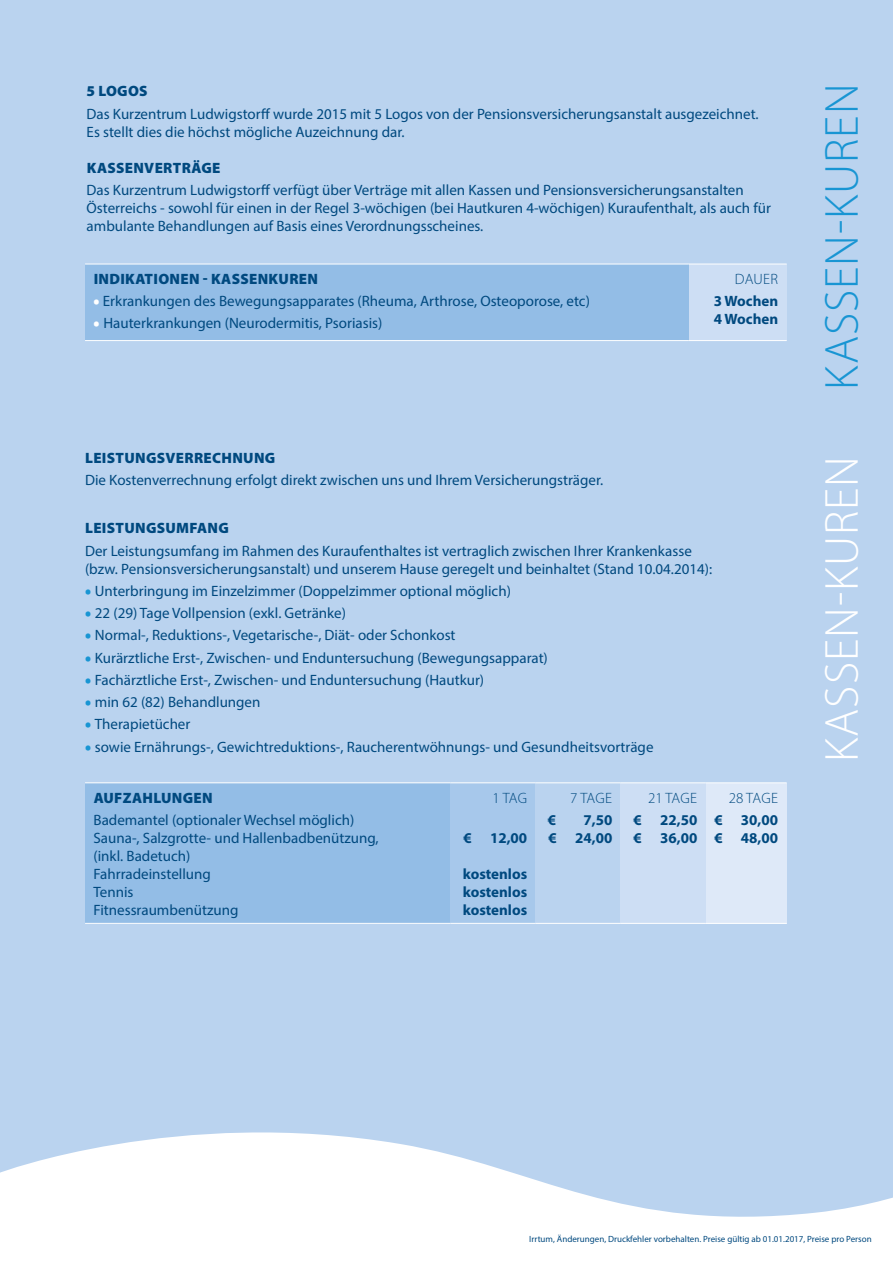
<style>
.page{position:relative;width:893px;height:1263px;background:#fff}
.page>*{position:absolute;margin:0;border:0;box-sizing:border-box;transform-origin:0 0}
.t1{font:300 48px "Myriad Pro";letter-spacing:.02em;color:#1895d3}
.t2{font:300 48px "Myriad Pro";letter-spacing:.02em;color:#fff}
.t3{font:15px/18px "Myriad Pro";color:#00497f}
.t4{font:900 15px "Myriad Pro";letter-spacing:.02em;color:#00497f}
.t5{font:700 15px/18px "Myriad Pro";color:#00497f}
.t6{font:300 15px "Myriad Pro";letter-spacing:.01em;color:#00497f}
.t7{font:9px "Myriad Pro";color:#00497f}
.s1{font-family:"Black Chancery";color:#fff}
.s2{font-family:"Black Chancery";color:#1895d3}
</style>
<div class="page">
<div style="left:0;top:0;width:893px;height:1217px;background:#bad3ef"></div>
<div style="left:85px;top:264px;width:604px;height:77px;background:#93bde6"></div>
<div style="left:689px;top:264px;width:98px;height:77px;background:#cddef4"></div>
<hr style="left:85px;top:264px;width:604px;height:1px;background:#fff">
<hr style="left:689px;top:264px;width:98px;height:1px;background:#fff">
<hr style="left:85px;top:340px;width:604px;height:1px;background:#fff">
<hr style="left:689px;top:340px;width:98px;height:1px;background:#fff">
<div style="left:85px;top:783px;width:366px;height:140px;background:#93bde6"></div>
<div style="left:451px;top:783px;width:85px;height:140px;background:#a7c8eb"></div>
<div style="left:536px;top:783px;width:85px;height:140px;background:#bad3ef"></div>
<div style="left:621px;top:783px;width:85px;height:140px;background:#cddef4"></div>
<div style="left:706px;top:783px;width:81px;height:140px;background:#dee9f8"></div>
<hr style="left:85px;top:782px;width:366px;height:1px;background:#fff">
<hr style="left:451px;top:782px;width:85px;height:1px;background:#fff">
<hr style="left:536px;top:782px;width:85px;height:1px;background:#fff">
<hr style="left:621px;top:782px;width:85px;height:1px;background:#fff">
<hr style="left:706px;top:782px;width:81px;height:1px;background:#fff">
<hr style="left:85px;top:923px;width:366px;height:1px;background:#fff">
<hr style="left:451px;top:923px;width:85px;height:1px;background:#fff">
<hr style="left:536px;top:923px;width:85px;height:1px;background:#fff">
<hr style="left:621px;top:923px;width:85px;height:1px;background:#fff">
<hr style="left:706px;top:923px;width:81px;height:1px;background:#fff">
<p class="t4" style="left:87px;top:83px;width:63px">5 LOGOS</p>
<p class="t3" style="left:87px;top:104px;width:674px">Das Kurzentrum Ludwigstorff wurde 2015 mit 5 Logos von der Pensionsversicherungsanstalt ausgezeichnet.<br>Es stellt dies die höchst mögliche Auzeichnung dar.</p>
<p class="t4" style="left:87px;top:159px;width:135px">KASSENVERTRÄGE</p>
<p class="t3" style="left:87px;top:181px;width:686px">Das Kurzentrum Ludwigstorff verfügt über Verträge mit allen Kassen und Pensionsversicherungsanstalten<br>Österreichs - sowohl für einen in der Regel 3-wöchigen (bei Hautkuren 4-wöchigen) Kuraufenthalt, als auch für ambulante Behandlungen auf Basis eines Verordnungsscheines.</p>
<p class="t4" style="left:94px;top:270px;width:226px">INDIKATIONEN - KASSENKUREN</p>
<p class="t3" style="left:94px;top:292px;width:498px"><span class="s1">•</span> Erkrankungen des Bewegungsapparates (Rheuma, Arthrose, Osteoporose, etc)</p>
<p class="t3" style="left:94px;top:314px;width:290px"><span class="s1">•</span> Hauterkrankungen (Neurodermitis, Psoriasis)</p>
<p class="t6" style="left:735px;top:270px;width:45px">DAUER</p>
<p class="t5" style="left:714px;top:291px;width:66px">3 Wochen<br>4 Wochen</p>
<p class="t4" style="left:85px;top:449px;width:192px">LEISTUNGSVERRECHNUNG</p>
<p class="t3" style="left:85px;top:471px;width:520px">Die Kostenverrechnung erfolgt direkt zwischen uns und Ihrem Versicherungsträger.</p>
<p class="t4" style="left:85px;top:520px;width:145px">LEISTUNGSUMFANG</p>
<p class="t3" style="left:85px;top:541px;width:629px">Der Leistungsumfang im Rahmen des Kuraufenthaltes ist vertraglich zwischen Ihrer Krankenkasse (bzw. Pensionsversicherungsanstalt) und unserem Hause geregelt und beinhaltet (Stand 10.04.2014):</p>
<p class="t3" style="left:85px;top:582px;width:427px"><span class="s2">•</span> Unterbringung im Einzelzimmer (Doppelzimmer optional möglich)</p>
<p class="t3" style="left:85px;top:604px;width:263px"><span class="s2">•</span> 22 (29) Tage Vollpension (exkl. Getränke)</p>
<p class="t3" style="left:85px;top:626px;width:372px"><span class="s2">•</span> Normal-, Reduktions-, Vegetarische-, Diät- oder Schonkost</p>
<p class="t3" style="left:85px;top:648px;width:464px"><span class="s2">•</span> Kurärztliche Erst-, Zwischen- und Enduntersuchung (Bewegungsapparat)</p>
<p class="t3" style="left:85px;top:671px;width:401px"><span class="s2">•</span> Fachärztliche Erst-, Zwischen- und Enduntersuchung (Hautkur)</p>
<p class="t3" style="left:85px;top:693px;width:177px"><span class="s2">•</span> min 62 (82) Behandlungen</p>
<p class="t3" style="left:85px;top:715px;width:107px"><span class="s2">•</span> Therapietücher</p>
<p class="t3" style="left:85px;top:737px;width:570px"><span class="s2">•</span> sowie Ernährungs-, Gewichtreduktions-, Raucherentwöhnungs- und Gesundheitsvorträge</p>
<p class="t4" style="left:94px;top:789px;width:121px">AUFZAHLUNGEN</p>
<p class="t3" style="left:94px;top:810px;width:287px">Bademantel (optionaler Wechsel möglich)<br>Sauna-, Salzgrotte- und Hallenbadbenützung, (inkl. Badetuch)<br>Fahrradeinstellung<br>Tennis<br>Fitnessraumbenützung</p>
<p class="t6" style="left:493px;top:789px;width:36px">1 TAG</p>
<p class="t5" style="left:464px;top:828px;width:65px">€ 12,00</p>
<p class="t5" style="left:463px;top:864px;width:66px;text-align:justify">kostenlos kostenlos kostenlos</p>
<p class="t6" style="left:570px;top:789px;width:43px">7 TAGE</p>
<p class="t5" style="left:548px;top:810px;width:10px">€</p>
<p class="t5" style="left:549px;top:810px;width:65px;text-align:right">7,50<br>€ 24,00</p>
<p class="t6" style="left:648px;top:789px;width:51px">21 TAGE</p>
<p class="t5" style="left:634px;top:810px;width:65px">€ 22,50 € 36,00</p>
<p class="t6" style="left:729px;top:789px;width:51px">28 TAGE</p>
<p class="t5" style="left:714px;top:810px;width:65px">€ 30,00 € 48,00</p>
<h1 class="t1" style="left:815px;top:390px;width:307px;rotate:-90deg">KASSEN-KUREN</h1>
<h1 class="t2" style="left:815px;top:762px;width:307px;rotate:-90deg">KASSEN-KUREN</h1>
<p class="t7" style="left:529px;top:1233px;width:344px">Irrtum, Änderungen, Druckfehler vorbehalten. Preise gültig ab 01.01.2017, Preise pro Person</p>
</div>
